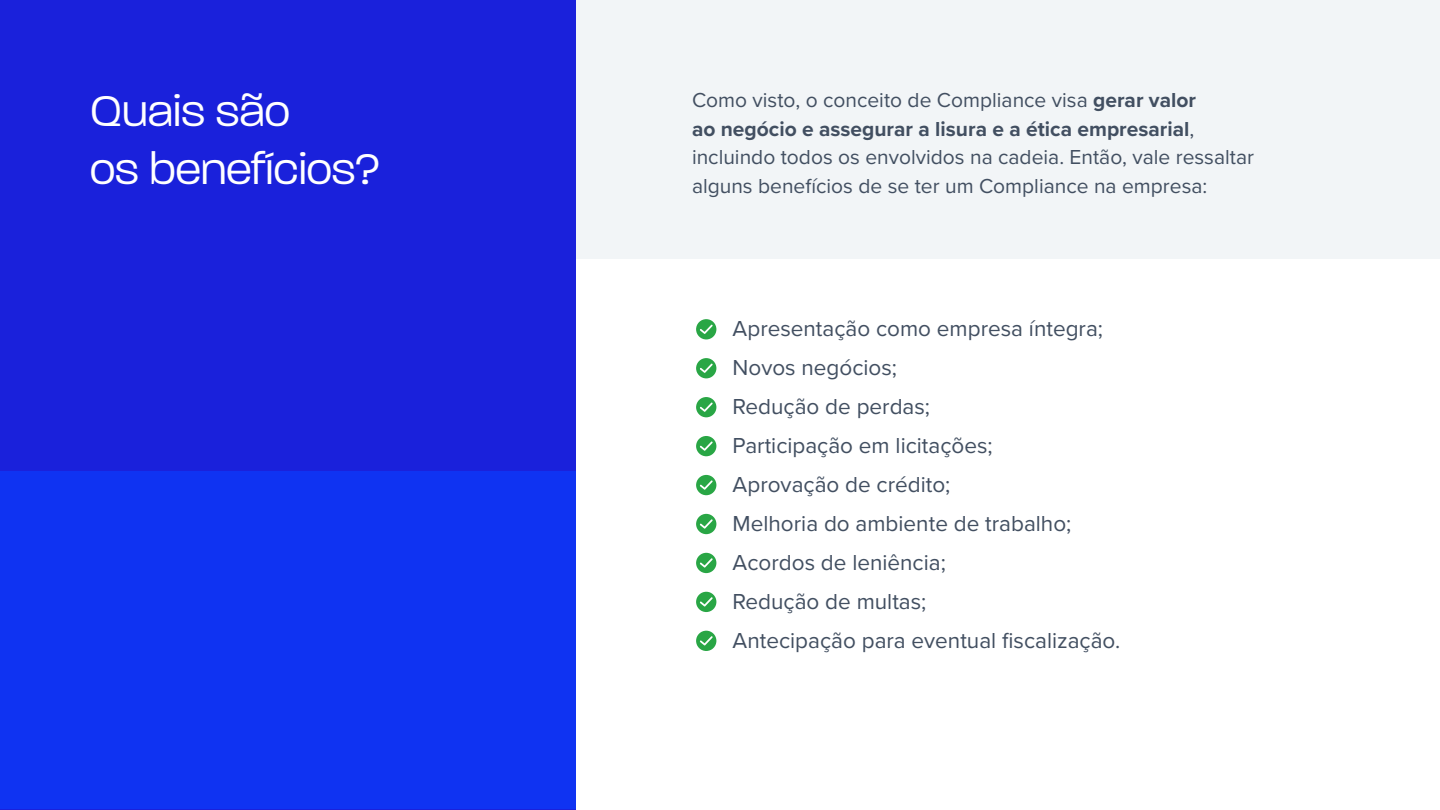
<style>
.page{position:relative;width:1440px;height:810px;background:#fff}
.page>*{position:absolute;margin:0;border:0;box-sizing:border-box;transform-origin:0 0}
.t1{font:300 46.5px/58.5px "Paralucent";color:#fff}
.t2{font:22.5px/39px "Proxima Nova";color:#424f61}
.t3{font:21px/28.5px "Proxima Nova";color:#424f61}
.s1{font-weight:700}
</style>
<div class="page">
<div style="left:576px;top:0;width:864px;height:259px;background:#f2f5f7"></div>
<div style="left:0;top:0;width:576px;height:810px;background:#1a21db"></div>
<div style="left:696px;top:319px;width:20px;height:20px;background:#29a645;border-radius:50%"></div>
<svg style="left:700px;top:325px;width:13px;height:9px"></svg>
<div style="left:696px;top:358px;width:20px;height:20px;background:#29a645;border-radius:50%"></div>
<svg style="left:700px;top:364px;width:13px;height:9px"></svg>
<div style="left:696px;top:397px;width:20px;height:20px;background:#29a645;border-radius:50%"></div>
<svg style="left:700px;top:403px;width:13px;height:9px"></svg>
<div style="left:696px;top:436px;width:20px;height:20px;background:#29a645;border-radius:50%"></div>
<svg style="left:700px;top:442px;width:13px;height:9px"></svg>
<div style="left:696px;top:475px;width:20px;height:20px;background:#29a645;border-radius:50%"></div>
<svg style="left:700px;top:480px;width:13px;height:10px"></svg>
<div style="left:696px;top:514px;width:20px;height:20px;background:#29a645;border-radius:50%"></div>
<svg style="left:700px;top:519px;width:13px;height:10px"></svg>
<div style="left:696px;top:553px;width:20px;height:20px;background:#29a645;border-radius:50%"></div>
<svg style="left:700px;top:558px;width:13px;height:10px"></svg>
<div style="left:696px;top:592px;width:20px;height:20px;background:#29a645;border-radius:50%"></div>
<svg style="left:700px;top:597px;width:13px;height:10px"></svg>
<div style="left:696px;top:631px;width:20px;height:20px;background:#29a645;border-radius:50%"></div>
<svg style="left:700px;top:636px;width:13px;height:9px"></svg>
<div style="left:0;top:472px;width:576px;height:337px;background:#0f33f2"></div>
<h1 class="t1" style="left:90px;top:81px;width:292px">Quais são<br>os benefícios?</h1>
<p class="t3" style="left:692px;top:85px;width:564px">Como visto, o conceito de Compliance visa <span class="s1">gerar valor<br>ao negócio e assegurar a lisura e a ética empresarial</span>, incluindo todos os envolvidos na cadeia. Então, vale ressaltar alguns benefícios de se ter um Compliance na empresa:</p>
<p class="t2" style="left:733px;top:308px;width:389px">Apresentação como empresa íntegra;<br>Novos negócios;<br>Redução de perdas;<br>Participação em licitações;<br>Aprovação de crédito;<br>Melhoria do ambiente de trabalho;<br>Acordos de leniência;<br>Redução de multas;<br>Antecipação para eventual fiscalização.</p>
</div>
